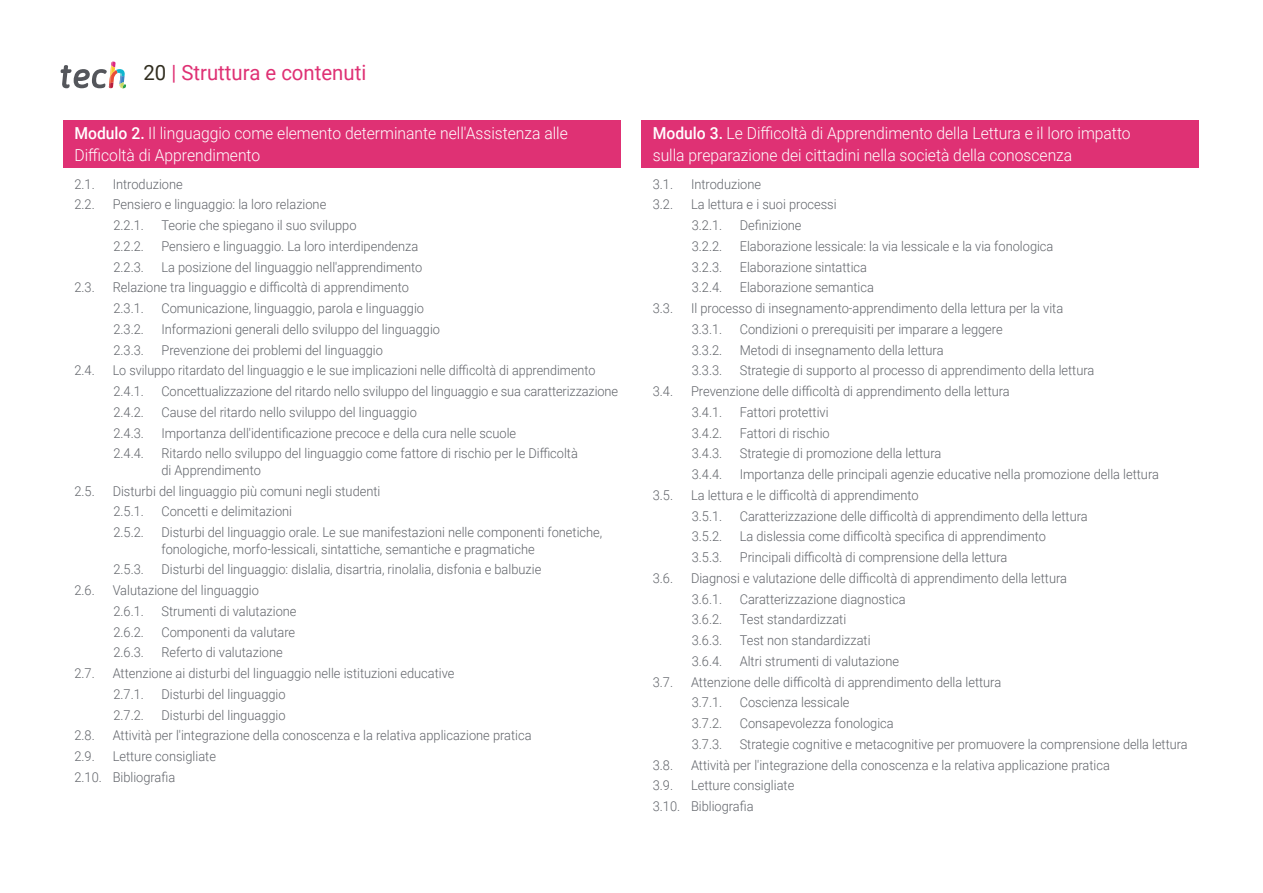
<style>
.page{position:relative;width:1263px;height:893px;background:#fff}
.page>*{position:absolute;margin:0;border:0;box-sizing:border-box;transform-origin:0 0}
.t1{font:21px "Roboto";color:#df3174}
.t2{font:300 16.5px/22.5px "Roboto";color:#fff;scale:.95 1}
.t3{font:300 13.5px/20.7px "Roboto";color:#61646a;scale:.95 1}
.t4{font:300 13.5px/20.7px "Roboto";color:#61646a;scale:.93 1}
.t5{font:300 13.5px "Roboto";color:#61646a;scale:.94 1}
.s1{color:#312e20}
.s2{font-weight:500}
</style>
<div class="page">
<div style="left:63px;top:120px;width:558px;height:48px;background:#df3174"></div>
<div style="left:642px;top:120px;width:557px;height:48px;background:#df3174"></div>
<svg style="left:61px;top:62px;width:65px;height:27px"></svg>
<h1 class="t1" style="left:144px;top:57px;width:224px"><span class="s1">20</span> | Struttura e contenuti</h1>
<p class="t2" style="left:74px;top:121px;width:521px"><span class="s2">Modulo 2.</span> Il linguaggio come elemento determinante nell'Assistenza alle<br>Difficoltà di Apprendimento</p>
<p class="t3" style="left:74px;top:173px;width:23px">2.1.</p>
<p class="t3" style="left:113px;top:173px;width:75px">Introduzione</p>
<p class="t3" style="left:74px;top:194px;width:23px">2.2.</p>
<p class="t3" style="left:113px;top:194px;width:226px">Pensiero e linguaggio: la loro relazione<br>2.2.1.</p>
<p class="t3" style="left:161px;top:214px;width:207px">Teorie che spiegano il suo sviluppo</p>
<p class="t3" style="left:113px;top:235px;width:34px">2.2.2.</p>
<p class="t3" style="left:161px;top:235px;width:272px">Pensiero e linguaggio. La loro interdipendenza</p>
<p class="t3" style="left:113px;top:256px;width:34px">2.2.3.</p>
<p class="t3" style="left:161px;top:256px;width:276px">La posizione del linguaggio nell'apprendimento</p>
<p class="t3" style="left:74px;top:277px;width:23px">2.3.</p>
<p class="t3" style="left:113px;top:277px;width:314px">Relazione tra linguaggio e difficoltà di apprendimento<br>2.3.1.</p>
<p class="t3" style="left:161px;top:297px;width:278px">Comunicazione, linguaggio, parola e linguaggio</p>
<p class="t3" style="left:113px;top:318px;width:34px">2.3.2.</p>
<p class="t3" style="left:161px;top:318px;width:295px">Informazioni generali dello sviluppo del linguaggio</p>
<p class="t3" style="left:113px;top:339px;width:34px">2.3.3.</p>
<p class="t3" style="left:161px;top:339px;width:235px">Prevenzione dei problemi del linguaggio</p>
<p class="t3" style="left:74px;top:360px;width:23px">2.4.</p>
<p class="t4" style="left:113px;top:360px;width:520px">Lo sviluppo ritardato del linguaggio e le sue implicazioni nelle difficoltà di apprendimento<br>2.4.1.</p>
<p class="t3" style="left:161px;top:380px;width:482px">Concettualizzazione del ritardo nello sviluppo del linguaggio e sua caratterizzazione</p>
<p class="t3" style="left:113px;top:401px;width:34px">2.4.2.</p>
<p class="t3" style="left:161px;top:401px;width:271px">Cause del ritardo nello sviluppo del linguaggio</p>
<p class="t3" style="left:113px;top:422px;width:34px">2.4.3.</p>
<p class="t3" style="left:161px;top:422px;width:375px">Importanza dell'identificazione precoce e della cura nelle scuole</p>
<p class="t3" style="left:113px;top:443px;width:34px">2.4.4.</p>
<p class="t3" style="left:161px;top:445px;width:440px;line-height:16.5px">Ritardo nello sviluppo del linguaggio come fattore di rischio per le Difficoltà di Apprendimento</p>
<p class="t3" style="left:74px;top:480px;width:23px">2.5.</p>
<p class="t3" style="left:113px;top:480px;width:283px">Disturbi del linguaggio più comuni negli studenti<br>2.5.1.</p>
<p class="t3" style="left:161px;top:501px;width:139px">Concetti e delimitazioni</p>
<p class="t3" style="left:113px;top:521px;width:34px">2.5.2.</p>
<p class="t3" style="left:161px;top:523px;width:466px;line-height:16.5px">Disturbi del linguaggio orale. Le sue manifestazioni nelle componenti fonetiche, fonologiche, morfo-lessicali, sintattiche, semantiche e pragmatiche</p>
<p class="t3" style="left:113px;top:559px;width:34px">2.5.3.</p>
<p class="t3" style="left:161px;top:559px;width:401px">Disturbi del linguaggio: dislalia, disartria, rinolalia, disfonia e balbuzie</p>
<p class="t3" style="left:74px;top:579px;width:23px">2.6.</p>
<p class="t3" style="left:113px;top:579px;width:156px">Valutazione del linguaggio<br>2.6.1.</p>
<p class="t3" style="left:161px;top:600px;width:144px">Strumenti di valutazione</p>
<p class="t3" style="left:113px;top:621px;width:34px">2.6.2.</p>
<p class="t3" style="left:161px;top:621px;width:142px">Componenti da valutare</p>
<p class="t3" style="left:113px;top:642px;width:34px">2.6.3.</p>
<p class="t3" style="left:161px;top:642px;width:129px">Referto di valutazione</p>
<p class="t3" style="left:74px;top:662px;width:23px">2.7.</p>
<p class="t3" style="left:113px;top:662px;width:361px">Attenzione ai disturbi del linguaggio nelle istituzioni educative<br>2.7.1.</p>
<p class="t3" style="left:161px;top:683px;width:132px">Disturbi del linguaggio</p>
<p class="t3" style="left:113px;top:704px;width:34px">2.7.2.</p>
<p class="t3" style="left:161px;top:704px;width:132px">Disturbi del linguaggio</p>
<p class="t3" style="left:74px;top:725px;width:23px">2.8.</p>
<p class="t3" style="left:113px;top:725px;width:442px">Attività per l'integrazione della conoscenza e la relativa applicazione pratica</p>
<p class="t3" style="left:74px;top:745px;width:23px">2.9.</p>
<p class="t3" style="left:74px;top:745px;width:151px;text-indent:38px">Letture consigliate<br>2.10. Bibliografia</p>
<p class="t2" style="left:653px;top:121px;width:505px"><span class="s2">Modulo 3.</span> Le Difficoltà di Apprendimento della Lettura e il loro impatto sulla preparazione dei cittadini nella società della conoscenza</p>
<p class="t3" style="left:653px;top:173px;width:23px">3.1.</p>
<p class="t3" style="left:691px;top:173px;width:75px">Introduzione</p>
<p class="t3" style="left:653px;top:194px;width:23px">3.2.</p>
<p class="t3" style="left:691px;top:194px;width:155px">La lettura e i suoi processi<br>3.2.1.</p>
<p class="t3" style="left:740px;top:214px;width:67px">Definizione</p>
<p class="t3" style="left:692px;top:235px;width:34px">3.2.2.</p>
<p class="t3" style="left:740px;top:235px;width:332px">Elaborazione lessicale: la via lessicale e la via fonologica</p>
<p class="t3" style="left:692px;top:256px;width:34px">3.2.3.</p>
<p class="t3" style="left:740px;top:256px;width:136px">Elaborazione sintattica</p>
<p class="t3" style="left:692px;top:277px;width:34px">3.2.4.</p>
<p class="t3" style="left:740px;top:277px;width:143px">Elaborazione semantica</p>
<p class="t3" style="left:653px;top:297px;width:23px">3.3.</p>
<p class="t3" style="left:691px;top:297px;width:393px">Il processo di insegnamento-apprendimento della lettura per la vita<br>3.3.1.</p>
<p class="t3" style="left:740px;top:318px;width:278px">Condizioni o prerequisiti per imparare a leggere</p>
<p class="t3" style="left:692px;top:339px;width:34px">3.3.2.</p>
<p class="t3" style="left:740px;top:339px;width:216px">Metodi di insegnamento della lettura</p>
<p class="t3" style="left:692px;top:360px;width:34px">3.3.3.</p>
<p class="t3" style="left:740px;top:360px;width:375px">Strategie di supporto al processo di apprendimento della lettura</p>
<p class="t3" style="left:653px;top:380px;width:23px">3.4.</p>
<p class="t3" style="left:691px;top:380px;width:337px">Prevenzione delle difficoltà di apprendimento della lettura<br>3.4.1.</p>
<p class="t3" style="left:740px;top:401px;width:95px">Fattori protettivi</p>
<p class="t3" style="left:692px;top:422px;width:34px">3.4.2.</p>
<p class="t3" style="left:740px;top:422px;width:96px">Fattori di rischio</p>
<p class="t3" style="left:692px;top:443px;width:34px">3.4.3.</p>
<p class="t3" style="left:740px;top:443px;width:214px">Strategie di promozione della lettura</p>
<p class="t3" style="left:692px;top:463px;width:34px">3.4.4.</p>
<p class="t3" style="left:740px;top:463px;width:443px">Importanza delle principali agenzie educative nella promozione della lettura</p>
<p class="t3" style="left:653px;top:484px;width:23px">3.5.</p>
<p class="t3" style="left:691px;top:484px;width:241px">La lettura e le difficoltà di apprendimento<br>3.5.1.</p>
<p class="t3" style="left:740px;top:505px;width:368px">Caratterizzazione delle difficoltà di apprendimento della lettura</p>
<p class="t3" style="left:692px;top:526px;width:34px">3.5.2.</p>
<p class="t3" style="left:740px;top:526px;width:324px">La dislessia come difficoltà specifica di apprendimento</p>
<p class="t3" style="left:692px;top:546px;width:34px">3.5.3.</p>
<p class="t3" style="left:740px;top:546px;width:283px">Principali difficoltà di comprensione della lettura</p>
<p class="t3" style="left:653px;top:567px;width:23px">3.6.</p>
<p class="t3" style="left:691px;top:567px;width:397px">Diagnosi e valutazione delle difficoltà di apprendimento della lettura<br>3.6.1.</p>
<p class="t3" style="left:740px;top:588px;width:176px">Caratterizzazione diagnostica</p>
<p class="t3" style="left:692px;top:609px;width:34px">3.6.2.</p>
<p class="t3" style="left:740px;top:609px;width:114px">Test standardizzati</p>
<p class="t3" style="left:692px;top:629px;width:34px">3.6.3.</p>
<p class="t3" style="left:740px;top:629px;width:139px">Test non standardizzati</p>
<p class="t3" style="left:692px;top:650px;width:34px">3.6.4.</p>
<p class="t3" style="left:740px;top:650px;width:169px">Altri strumenti di valutazione</p>
<p class="t3" style="left:653px;top:671px;width:23px">3.7.</p>
<p class="t3" style="left:691px;top:671px;width:328px">Attenzione delle difficoltà di apprendimento della lettura<br>3.7.1.</p>
<p class="t3" style="left:740px;top:692px;width:117px">Coscienza lessicale</p>
<p class="t3" style="left:692px;top:712px;width:34px">3.7.2.</p>
<p class="t3" style="left:740px;top:712px;width:164px">Consapevolezza fonologica</p>
<p class="t3" style="left:692px;top:733px;width:34px">3.7.3.</p>
<p class="t5" style="left:740px;top:735px;width:478px">Strategie cognitive e metacognitive per promuovere la comprensione della lettura</p>
<p class="t3" style="left:653px;top:754px;width:23px">3.8.</p>
<p class="t3" style="left:691px;top:754px;width:442px">Attività per l'integrazione della conoscenza e la relativa applicazione pratica</p>
<p class="t3" style="left:653px;top:775px;width:23px">3.9.</p>
<p class="t3" style="left:653px;top:775px;width:151px;text-indent:38px">Letture consigliate<br>3.10. Bibliografia</p>
</div>
